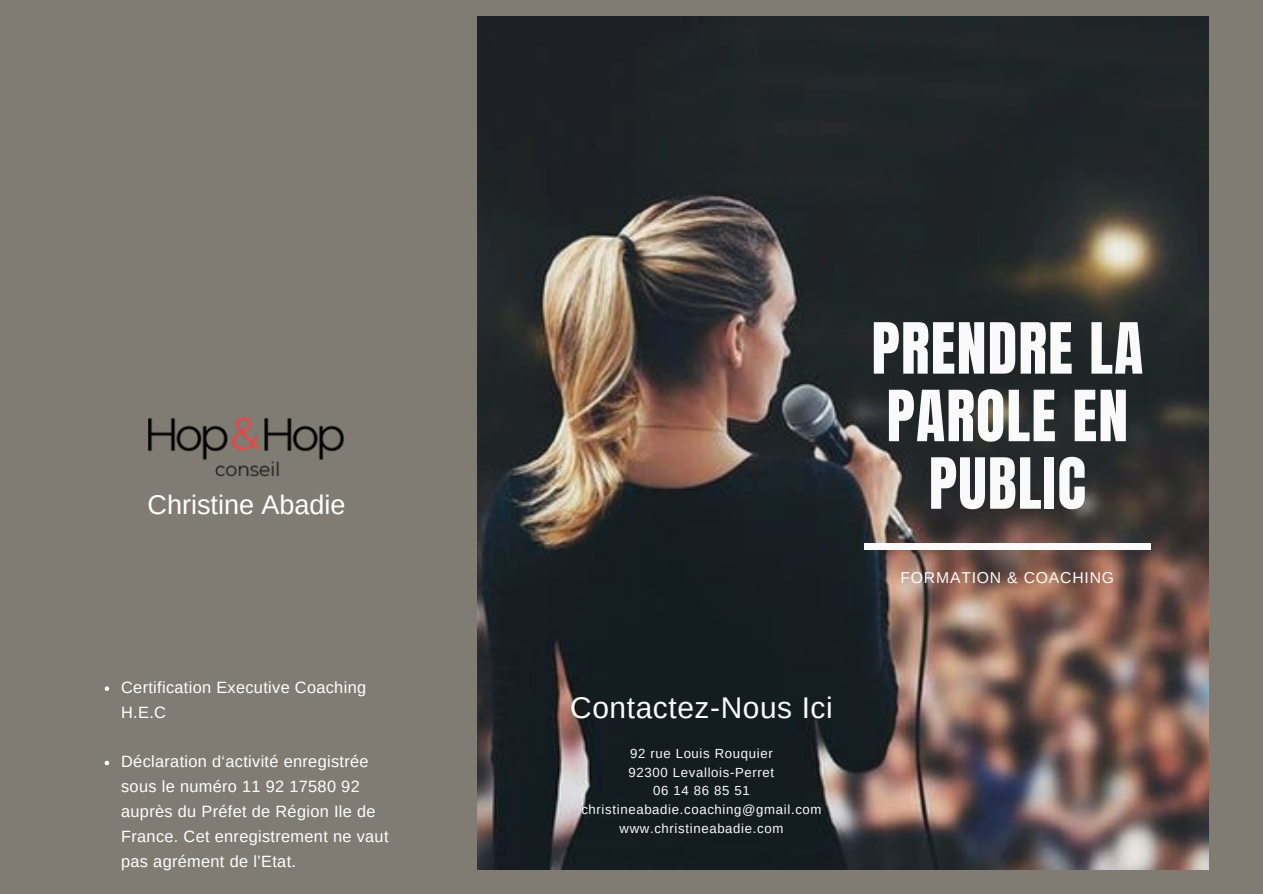
<style>
.page{position:relative;width:1263px;height:894px;background:#fff}
.page>*{position:absolute;margin:0;border:0;box-sizing:border-box;transform-origin:0 0}
.t1{font:59.85px/67.5px "Anton";letter-spacing:.02em;color:#fafafa;text-align:center}
.t2{font:29.85px "Arimo";letter-spacing:.02em;color:#fafafa}
.t3{font:27px "Arimo";color:#fff}
.t4{font:16.35px/24.8px "Arimo";letter-spacing:.02em;color:#fff}
.t5{font:15.75px "Arimo";letter-spacing:.05em;color:#fafafa}
.t6{font:13.2px "Arimo";letter-spacing:.05em;color:#fafafa}
</style>
<div class="page">
<div style="left:0;top:0;width:1263px;height:893px;background:#807c73"></div>
<img style="left:477px;top:16px;width:731px;height:853px">
<div style="left:864px;top:542px;width:287px;height:7px;background:#fafafa"></div>
<svg style="left:105px;top:686px;width:4px;height:4px"></svg>
<svg style="left:105px;top:760px;width:4px;height:5px"></svg>
<img style="left:149px;top:417px;width:195px;height:59px">
<p class="t3" style="left:148px;top:489px;width:199px">Christine Abadie</p>
<p class="t4" style="left:121px;top:675px;width:246px">Certification Executive Coaching<br>H.E.C</p>
<p class="t4" style="left:121px;top:749px;width:269px">Déclaration d‘activité enregistrée sous le numéro 11 92 17580 92 auprès du Préfet de Région Ile de<br>France. Cet enregistrement ne vaut pas agrément de l’Etat.</p>
<h2 class="t1" style="left:871px;top:315px;width:273px">PRENDRE LA<br>PAROLE EN<br>PUBLIC</h2>
<p class="t5" style="left:900px;top:568px;width:215px">FORMATION &amp; COACHING</p>
<h1 class="t2" style="left:570px;top:690px;width:264px">Contactez-Nous Ici</h1>
<h3 class="t6" style="left:630px;top:745px;width:144px">92 rue Louis Rouquier</h3>
<h2 class="t6" style="left:629px;top:764px;width:147px">92300 Levallois-Perret</h2>
<p class="t6" style="left:653px;top:783px;width:98px">06 14 86 85 51</p>
<p class="t6" style="left:581px;top:801px;width:242px">christineabadie.coaching@gmail.com</p>
<p class="t6" style="left:619px;top:820px;width:165px">www.christineabadie.com</p>
</div>
